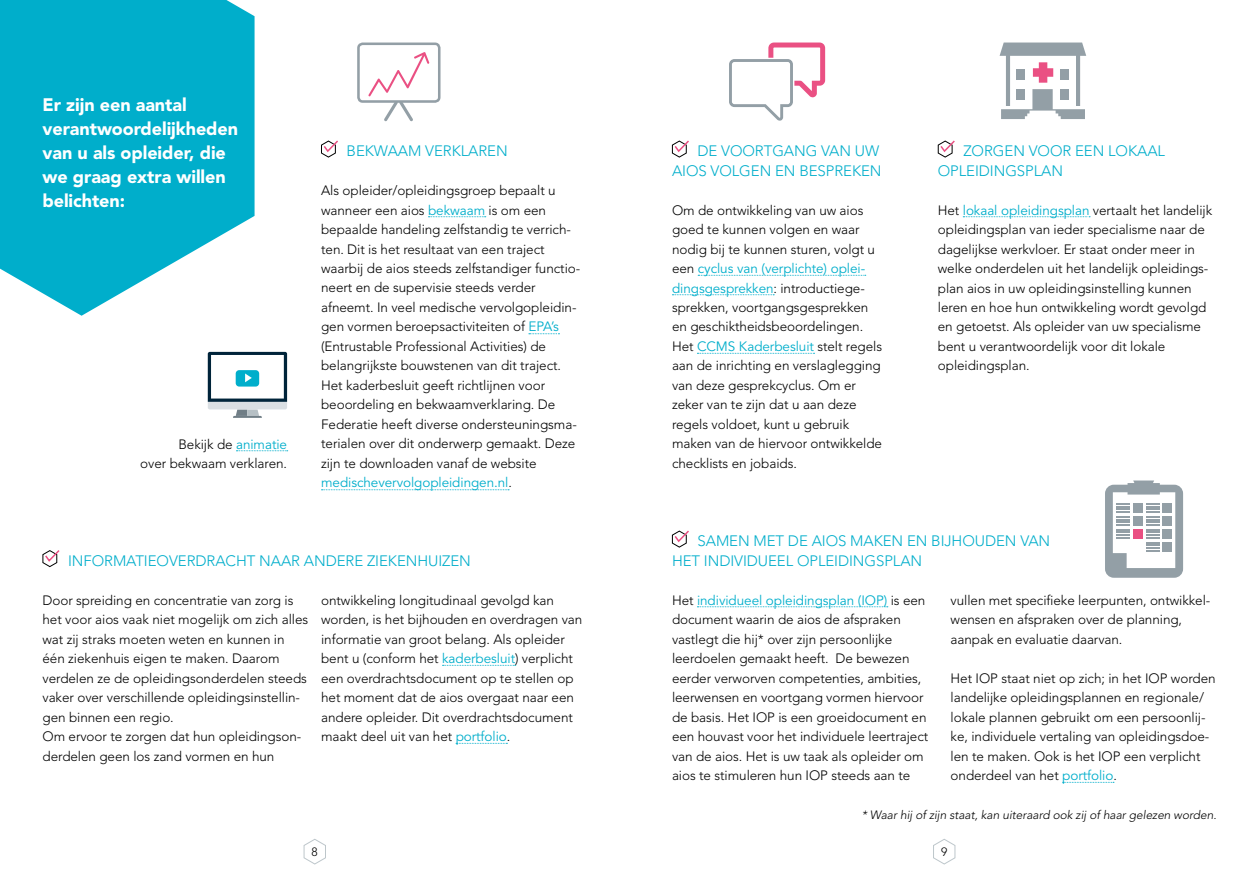
<style>
.page{position:relative;width:1259px;height:893px;background:#fff}
.page>*{position:absolute;margin:0;border:0;box-sizing:border-box;transform-origin:0 0}
.t1{font:900 18px/24px "Avenir LT Std";letter-spacing:-.005em;color:#fff}
.t2{font:300 15px/19.5px "Avenir LT Std";letter-spacing:-.005em;color:#00aecb}
.t3{font:300 13.5px/19.5px "Avenir LT Std";letter-spacing:-.005em;color:#000}
.t4{font:italic 300 12px "Avenir LT Std";letter-spacing:-.005em;color:#000}
.t5{font:300 12px "Avenir LT Std";color:#000}
.s1{font-weight:400;color:#00aecb}
</style>
<div class="page">
<svg style="left:1105px;top:480px;width:78px;height:98px"></svg>
<svg style="left:303px;top:839px;width:23px;height:26px"></svg>
<svg style="left:933px;top:839px;width:22px;height:26px"></svg>
<svg style="left:0;top:0;width:254px;height:316px;background:#22b8d1"></svg>
<svg style="left:428px;top:216px;width:58px;height:1px"></svg>
<svg style="left:529px;top:333px;width:30px;height:1px"></svg>
<svg style="left:321px;top:489px;width:188px;height:1px"></svg>
<svg style="left:321px;top:140px;width:17px;height:18px"></svg>
<svg style="left:42px;top:550px;width:18px;height:17px"></svg>
<svg style="left:697px;top:606px;width:191px;height:1px"></svg>
<svg style="left:1062px;top:782px;width:52px;height:1px"></svg>
<svg style="left:963px;top:216px;width:127px;height:1px"></svg>
<svg style="left:937px;top:140px;width:18px;height:18px"></svg>
<svg style="left:698px;top:275px;width:168px;height:1px"></svg>
<svg style="left:672px;top:294px;width:102px;height:1px"></svg>
<svg style="left:697px;top:353px;width:117px;height:1px"></svg>
<svg style="left:671px;top:140px;width:18px;height:18px"></svg>
<svg style="left:671px;top:530px;width:18px;height:18px"></svg>
<svg style="left:442px;top:665px;width:74px;height:1px"></svg>
<svg style="left:456px;top:743px;width:51px;height:1px"></svg>
<svg style="left:999px;top:43px;width:87px;height:76px"></svg>
<div style="left:1060px;top:89px;width:9px;height:11px;background:#939fa6"></div>
<svg style="left:729px;top:43px;width:96px;height:78px"></svg>
<svg style="left:368px;top:52px;width:61px;height:69px"></svg>
<div style="left:357px;top:43px;width:83px;height:60px;border:3px solid #939fa6;border-radius:4px"></div>
<svg style="left:208px;top:352px;width:79px;height:66px"></svg>
<svg style="left:236px;top:450px;width:52px;height:1px"></svg>
<h1 class="t1" style="left:43px;top:93px;width:197px">Er zijn een aantal verantwoordelijkheden van u als opleider, die we graag extra willen belichten:</h1>
<p class="t3" style="left:140px;top:434px;width:148px;text-align:right">Bekijk de <span class="s1">animatie<br></span>over bekwaam verklaren.</p>
<p class="t2" style="left:347px;top:141px;width:163px">BEKWAAM VERKLAREN</p>
<p class="t3" style="left:321px;top:181px;width:261px">Als opleider/opleidingsgroep bepaalt u wanneer een aios <span class="s1">bekwaam</span> is om een bepaalde handeling zelfstandig te verrich&shy;ten. Dit is het resultaat van een traject waarbij de aios steeds zelfstandiger functio&shy;neert en de supervisie steeds verder afneemt. In veel medische vervolgopleidin&shy;gen vormen beroepsactiviteiten of <span class="s1">EPA’s </span>(Entrustable Professional Activities) de belangrijkste bouwstenen van dit traject.<br>Het kaderbesluit geeft richtlijnen voor beoordeling en bekwaamverklaring. De Federatie heeft diverse ondersteuningsma&shy;terialen over dit onderwerp gemaakt. Deze zijn te downloaden vanaf de website <span class="s1">medischevervolgopleidingen.nl</span>.</p>
<p class="t2" style="left:68px;top:551px;width:404px">INFORMATIEOVERDRACHT NAAR ANDERE ZIEKENHUIZEN</p>
<p class="t3" style="left:43px;top:590px;width:267px">Door spreiding en concentratie van zorg is het voor aios vaak niet mogelijk om zich alles wat zij straks moeten weten en kunnen in één ziekenhuis eigen te maken. Daarom verdelen ze de opleidingsonderdelen steeds vaker over verschillende opleidingsinstellin&shy;gen binnen een regio.<br>Om ervoor te zorgen dat hun opleidingson&shy;derdelen geen los zand vormen en hun</p>
<p class="t3" style="left:321px;top:590px;width:263px">ontwikkeling longitudinaal gevolgd kan worden, is het bijhouden en overdragen van informatie van groot belang. Als opleider bent u (conform het <span class="s1">kaderbesluit</span>) verplicht een overdrachtsdocument op te stellen op het moment dat de aios overgaat naar een andere opleider. Dit overdrachtsdocument maakt deel uit van het <span class="s1">portfolio</span>.</p>
<p class="t2" style="left:672px;top:141px;width:211px;text-align:right">DE VOORTGANG VAN UW<br>AIOS VOLGEN EN BESPREKEN</p>
<p class="t3" style="left:672px;top:200px;width:212px">Om de ontwikkeling van uw aios goed te kunnen volgen en waar nodig bij te kunnen sturen, volgt u een <span class="s1">cyclus van (verplichte) oplei&shy;dingsgesprekken</span>: introductiege&shy;sprekken, voortgangsgesprekken en geschiktheidsbeoordelingen.<br>Het <span class="s1">CCMS Kaderbesluit</span> stelt regels aan de inrichting en verslaglegging van deze gesprekcyclus. Om er zeker van te zijn dat u aan deze regels voldoet, kunt u gebruik maken van de hiervoor ontwikkelde checklists en jobaids.</p>
<p class="t2" style="left:938px;top:141px;width:229px;text-indent:26px">ZORGEN VOOR EEN LOKAAL<br>OPLEIDINGSPLAN</p>
<p class="t3" style="left:938px;top:200px;width:276px">Het <span class="s1">lokaal opleidingsplan</span> vertaalt het landelijk opleidingsplan van ieder specialisme naar de dagelijkse werkvloer. Er staat onder meer in welke onderdelen uit het landelijk opleidings&shy;plan aios in uw opleidingsinstelling kunnen leren en hoe hun ontwikkeling wordt gevolgd en getoetst. Als opleider van uw specialisme bent u verantwoordelijk voor dit lokale opleidingsplan.</p>
<p class="t2" style="left:672px;top:531px;width:380px;text-indent:26px">SAMEN MET DE AIOS MAKEN EN BIJHOUDEN VAN<br>HET INDIVIDUEEL OPLEIDINGSPLAN</p>
<p class="t3" style="left:672px;top:590px;width:258px">Het <span class="s1">individueel opleidingsplan (IOP)</span> is een document waarin de aios de afspraken vastlegt die hij* over zijn persoonlijke leerdoelen gemaakt heeft. De bewezen eerder verworven competenties, ambities, leerwensen en voortgang vormen hiervoor de basis. Het IOP is een groeidocument en een houvast voor het individuele leertraject van de aios. Het is uw taak als opleider om aios te stimuleren hun IOP steeds aan te</p>
<p class="t3" style="left:950px;top:590px;width:261px">vullen met specifieke leerpunten, ontwikkel&shy;wensen en afspraken over de planning, aanpak en evaluatie daarvan.</p>
<p class="t3" style="left:950px;top:668px;width:266px">Het IOP staat niet op zich; in het IOP worden landelijke opleidingsplannen en regionale/ lokale plannen gebruikt om een persoonlij&shy;ke, individuele vertaling van opleidingsdoe&shy;len te maken. Ook is het IOP een verplicht onderdeel van het <span class="s1">portfolio</span>.</p>
<p class="t4" style="left:861px;top:808px;width:356px">* Waar hij of zijn staat, kan uiteraard ook zij of haar gelezen worden.</p>
<p class="t5" style="left:311px;top:845px;width:8px">8</p>
<p class="t5" style="left:941px;top:845px;width:8px">9</p>
</div>
